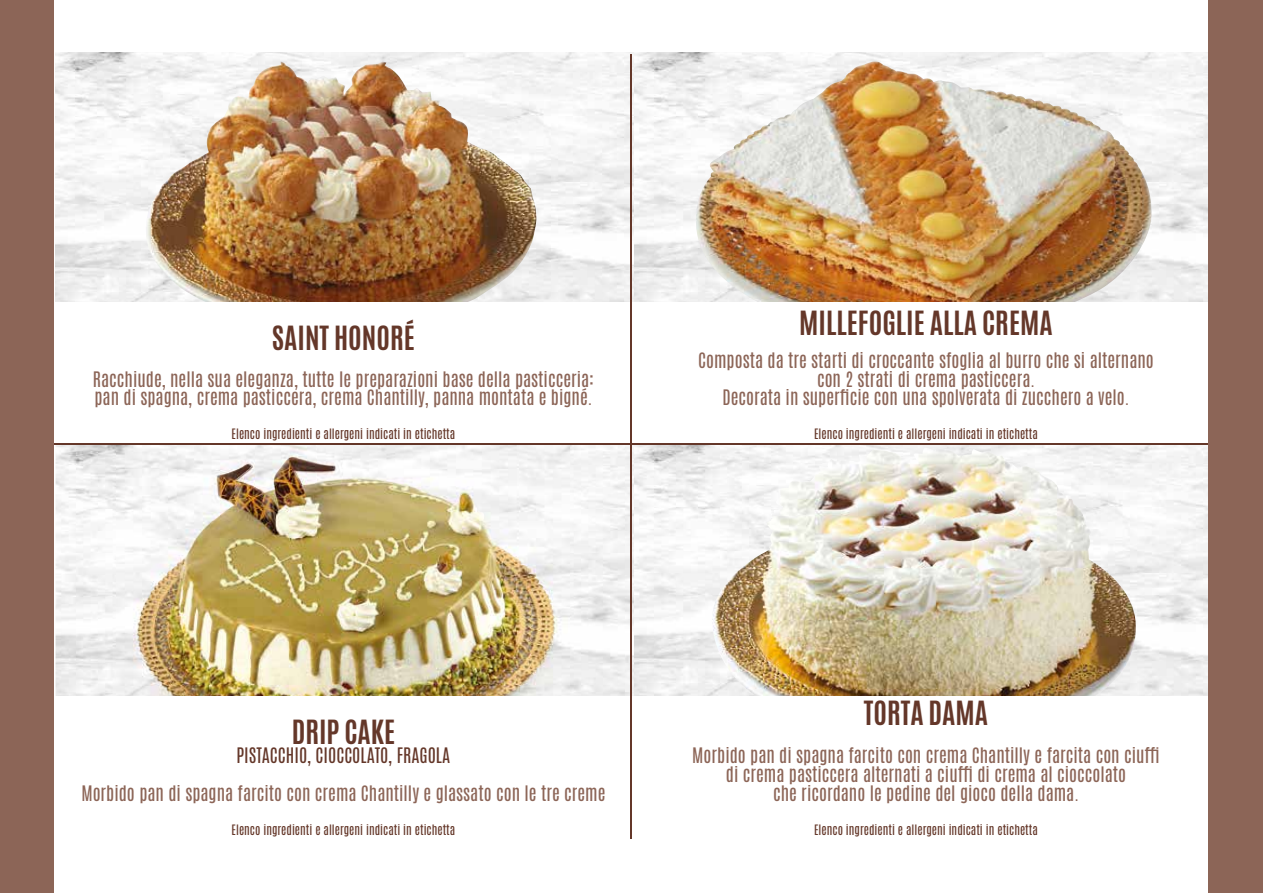
<style>
.page{position:relative;width:1263px;height:893px;background:#fff}
.page>*{position:absolute;margin:0;border:0;box-sizing:border-box;transform-origin:0 0}
.t1{font:700 27.9px "Antonio";color:#643729}
.t2{font:17.85px/18.9px "Antonio";color:#8c6557;text-align:center}
.t3{font:17.85px "Antonio";color:#643729}
.t4{font:12px "Antonio";color:#643729}
</style>
<div class="page">
<img style="left:56px;top:53px;width:1153px;height:643px">
<img style="left:117px;top:445px;width:453px;height:251px">
<img style="left:135px;top:460px;width:422px;height:236px">
<img style="left:694px;top:61px;width:458px;height:242px">
<img style="left:145px;top:61px;width:391px;height:242px">
<img style="left:712px;top:448px;width:424px;height:248px">
<div style="left:54px;top:303px;width:1159px;height:141px;background:#fff"></div>
<hr style="left:54px;top:444px;width:1155px;height:1px;background:#643729">
<hr style="left:631px;top:54px;width:1px;height:785px;background:#643729">
<div style="left:0;top:0;width:54px;height:893px;background:#8c6557"></div>
<div style="left:1209px;top:0;width:54px;height:893px;background:#8c6557"></div>
<h1 class="t1" style="left:272px;top:317px;width:144px">SAINT HONORÉ</h1>
<p class="t2" style="left:93px;top:370px;width:503px;text-align:left">Racchiude, nella sua eleganza, tutte le preparazioni base della pasticceria: pan di spagna, crema pasticcera, crema Chantilly, panna montata e bigné.</p>
<p class="t4" style="left:232px;top:425px;width:225px">Elenco ingredienti e allergeni indicati in etichetta</p>
<h1 class="t1" style="left:799px;top:302px;width:255px">MILLEFOGLIE ALLA CREMA</h1>
<p class="t2" style="left:698px;top:351px;width:457px">Composta da tre starti di croccante sfoglia al burro che si alternano con 2 strati di crema pasticcera.<br>Decorata in superficie con una spolverata di zucchero a velo.</p>
<p class="t4" style="left:814px;top:425px;width:225px">Elenco ingredienti e allergeni indicati in etichetta</p>
<h1 class="t1" style="left:292px;top:711px;width:105px">DRIP CAKE</h1>
<p class="t3" style="left:236px;top:742px;width:215px">PISTACCHIO, CIOCCOLATO, FRAGOLA</p>
<p class="t2" style="left:81px;top:784px;width:526px">Morbido pan di spagna farcito con crema Chantilly e glassato con le tre creme</p>
<p class="t4" style="left:232px;top:821px;width:225px">Elenco ingredienti e allergeni indicati in etichetta</p>
<h1 class="t1" style="left:864px;top:692px;width:126px">TORTA DAMA</h1>
<p class="t2" style="left:692px;top:746px;width:469px">Morbido pan di spagna farcito con crema Chantilly e farcita con ciuffi di crema pasticcera alternati a ciuffi di crema al cioccolato<br>che ricordano le pedine del gioco della dama.</p>
<p class="t4" style="left:814px;top:821px;width:225px">Elenco ingredienti e allergeni indicati in etichetta</p>
</div>
